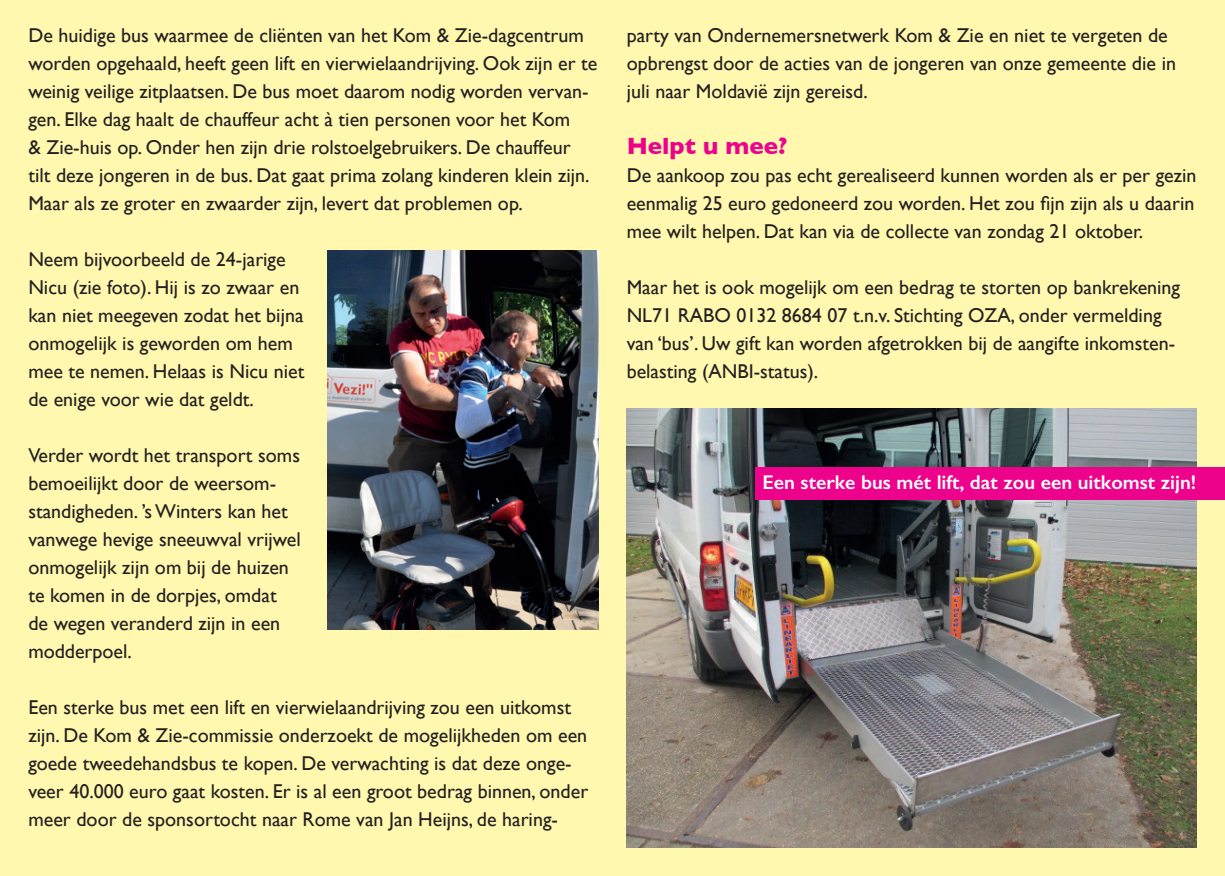
<style>
.page{position:relative;width:1225px;height:876px;background:#fff8ae}
.page>*{position:absolute;margin:0;border:0;box-sizing:border-box;transform-origin:0 0}
.t1{font:700 24px "Gill Sans";color:#ed028c}
.t2{font:20px/28px "Gill Sans";color:#231f20}
.t3{font:600 20px "Gill Sans";color:#fff}
</style>
<div class="page">
<img style="left:327px;top:250px;width:271px;height:379px">
<img style="left:626px;top:408px;width:570px;height:440px">
<div style="left:755px;top:467px;width:470px;height:33px;background:#ed028c"></div>
<p class="t2" style="left:28px;top:21px;width:571px">De huidige bus waarmee de cliënten van het Kom &amp; Zie-dagcentrum worden opgehaald, heeft geen lift en vierwielaandrijving. Ook zijn er te weinig veilige zitplaatsen. De bus moet daarom nodig worden vervan&shy;gen. Elke dag haalt de chauffeur acht à tien personen voor het Kom<br>&amp; Zie-huis op. Onder hen zijn drie rolstoelgebruikers. De chauffeur tilt deze jongeren in de bus. Dat gaat prima zolang kinderen klein zijn.<br>Maar als ze groter en zwaarder zijn, levert dat problemen op.</p>
<p class="t2" style="left:28px;top:245px;width:277px">Neem bijvoorbeeld de 24-jarige<br>Nicu (zie foto). Hij is zo zwaar en kan niet meegeven zodat het bijna onmogelijk is geworden om hem mee te nemen. Helaas is Nicu niet de enige voor wie dat geldt.</p>
<p class="t2" style="left:28px;top:441px;width:274px">Verder wordt het transport soms bemoeilijkt door de weersom&shy;standigheden. ’s Winters kan het vanwege hevige sneeuwval vrijwel onmogelijk zijn om bij de huizen te komen in de dorpjes, omdat de wegen veranderd zijn in een modderpoel.</p>
<p class="t2" style="left:28px;top:693px;width:561px">Een sterke bus met een lift en vierwielaandrijving zou een uitkomst zijn. De Kom &amp; Zie-commissie onderzoekt de mogelijkheden om een goede tweedehandsbus te kopen. De verwachting is dat deze onge&shy;veer 40.000 euro gaat kosten. Er is al een groot bedrag binnen, onder meer door de sponsortocht naar Rome van Jan Heijns, de haring-</p>
<p class="t2" style="left:626px;top:21px;width:551px">party van Ondernemersnetwerk Kom &amp; Zie en niet te vergeten de opbrengst door de acties van de jongeren van onze gemeente die in juli naar Moldavië zijn gereisd.</p>
<p class="t1" style="left:626px;top:127px;width:162px">Helpt u mee?</p>
<p class="t2" style="left:626px;top:161px;width:571px;text-align:justify">De aankoop zou pas echt gerealiseerd kunnen worden als er per gezin eenmalig 25 euro gedoneerd zou worden. Het zou fijn zijn als u daarin mee wilt helpen. Dat kan via de collecte van zondag 21 oktober.</p>
<p class="t2" style="left:626px;top:273px;width:555px">Maar het is ook mogelijk om een bedrag te storten op bankrekening NL71 RABO 0132 8684 07 t.n.v. Stichting OZA, onder vermelding van ‘bus’. Uw gift kan worden afgetrokken bij de aangifte inkomsten&shy;belasting (ANBI-status).</p>
<p class="t3" style="left:762px;top:470px;width:435px">Een sterke bus mét lift, dat zou een uitkomst zijn!</p>
</div>
